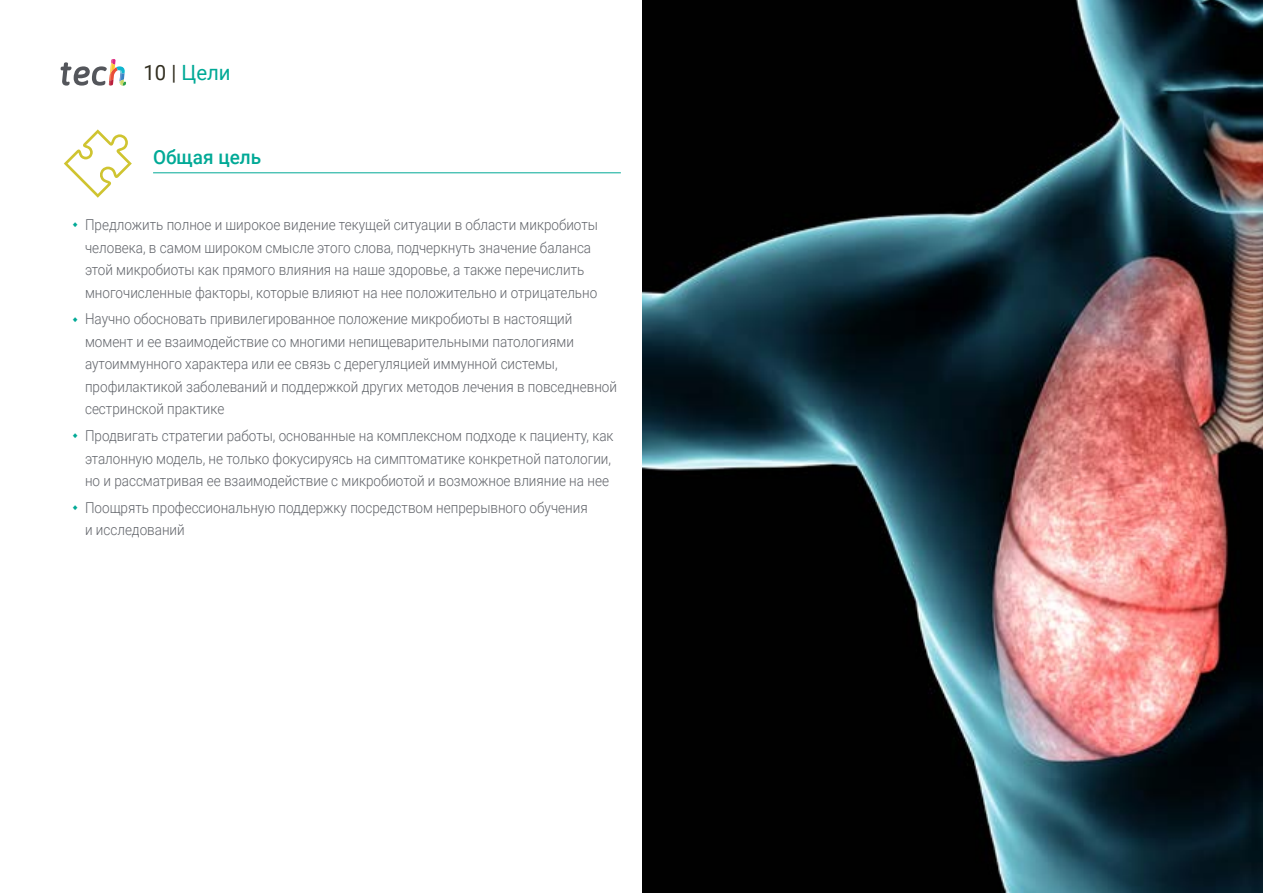
<style>
.page{position:relative;width:1263px;height:893px;background:#fff}
.page>*{position:absolute;margin:0;border:0;box-sizing:border-box;transform-origin:0 0}
.t1{font:21px "Roboto";color:#00a996}
.t2{font:500 19.5px "Roboto";color:#00a996}
.t3{font:300 15px/22.5px "Roboto";color:#61646a;scale:.9 1}
.s1{color:#312e20}
</style>
<div class="page">
<hr style="left:153px;top:172px;width:468px;height:1px;background:#00a996">
<svg style="left:64px;top:129px;width:68px;height:69px"></svg>
<img style="left:642px;top:0;width:621px;height:893px">
<svg style="left:61px;top:59px;width:65px;height:27px"></svg>
<h1 class="t1" style="left:144px;top:57px;width:89px"><span class="s1">10 |</span> Цели</h1>
<h2 class="t2" style="left:153px;top:144px;width:110px">Общая цель</h2>
<p class="t3" style="left:85px;top:213px;width:571px">Предложить полное и широкое видение текущей ситуации в области микробиоты человека, в самом широком смысле этого слова, подчеркнуть значение баланса этой микробиоты как прямого влияния на наше здоровье, а также перечислить многочисленные факторы, которые влияют на нее положительно и отрицательно</p>
<p class="t3" style="left:85px;top:307px;width:593px">Научно обосновать привилегированное положение микробиоты в настоящий момент и ее взаимодействие со многими непищеварительными патологиями аутоиммунного характера или ее связь с дерегуляцией иммунной системы, профилактикой заболеваний и поддержкой других методов лечения в повседневной сестринской практике</p>
<p class="t3" style="left:85px;top:424px;width:589px">Продвигать стратегии работы, основанные на комплексном подходе к пациенту, как эталонную модель, не только фокусируясь на симптоматике конкретной патологии, но и рассматривая ее взаимодействие с микробиотой и возможное влияние на нее</p>
<p class="t3" style="left:85px;top:496px;width:560px">Поощрять профессиональную поддержку посредством непрерывного обучения и исследований</p>
</div>
